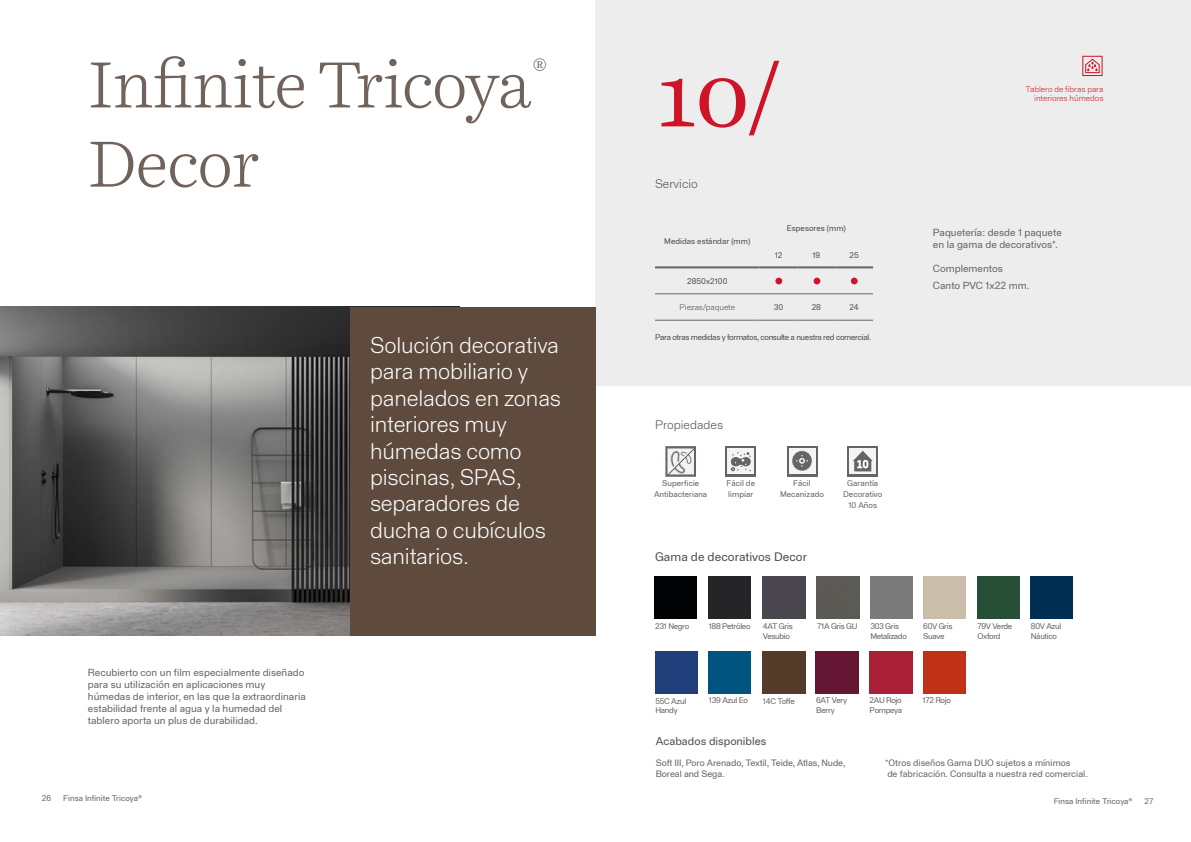
<style>
.page{position:relative;width:1191px;height:842px;background:#fff}
.page>*{position:absolute;margin:0;border:0;box-sizing:border-box;transform-origin:0 0}
.t1{font:90px "Harrietv 2 Text";color:#ce1428}
.t2{font:300 66px "Harrietv 2 Text";letter-spacing:-.02em;color:#70635b}
.t3{font:300 22px/26.4px "Staff Grotesk";letter-spacing:-.01em;color:#fff}
.t4{font:300 17.5px "Harrietv 2 Text";color:#70635b}
.t5{font:12px "Staff Grotesk";color:#514e4c}
.t6{font:300 12px "Staff Grotesk";color:#514e4c}
.t7{font:11px "Staff Grotesk";color:#514e4c}
.t8{font:10px/12px "Staff Grotesk";color:#686461}
.t9{font:9px/10.8px "Staff Grotesk";color:#686461}
.t10{font:8px/9.6px "Staff Grotesk";letter-spacing:-.04em;color:#686461}
.t11{font:8px/10.9px "Staff Grotesk";color:#686461;text-align:center}
.t12{font:8px "Staff Grotesk";letter-spacing:-.04em;color:#514e4c}
.t13{font:8px "Staff Grotesk";color:#70635b}
.t14{font:8px "Staff Grotesk";color:#514e4c}
.t15{font:300 8px/9.6px "Staff Grotesk";color:#ce1428;text-align:right}
.t16{font:300 8px "Staff Grotesk";color:#514e4c}
</style>
<div class="page">
<div style="left:595px;top:0;width:596px;height:385px;background:#ededed"></div>
<img style="left:0;top:307px;width:350px;height:328px">
<div style="left:350px;top:307px;width:245px;height:328px;background:#5e4b3d"></div>
<div style="left:847px;top:446px;width:31px;height:30px;background:#686461"></div>
<div style="left:849px;top:448px;width:27px;height:26px;background:#f3f4f5"></div>
<div style="left:725px;top:446px;width:31px;height:31px;background:#686461"></div>
<div style="left:727px;top:448px;width:27px;height:26px;background:#f3f4f5"></div>
<svg style="left:787px;top:446px;width:30px;height:30px"></svg>
<div style="left:788px;top:448px;width:27px;height:26px;background:#f3f5f5"></div>
<svg style="left:792px;top:450px;width:20px;height:21px"></svg>
<svg style="left:730px;top:452px;width:21px;height:19px"></svg>
<svg style="left:853px;top:451px;width:19px;height:20px"></svg>
<svg style="left:665px;top:446px;width:31px;height:31px"></svg>
<div style="left:655px;top:577px;width:42px;height:42px;background:#020304"></div>
<div style="left:763px;top:577px;width:42px;height:42px;background:#49474d"></div>
<div style="left:708px;top:577px;width:43px;height:42px;background:#252527"></div>
<div style="left:817px;top:577px;width:42px;height:42px;background:#5b5a55"></div>
<div style="left:977px;top:577px;width:42px;height:42px;background:#274f37"></div>
<div style="left:708px;top:651px;width:43px;height:42px;background:#005480"></div>
<div style="left:1030px;top:577px;width:42px;height:42px;background:#012f53"></div>
<div style="left:655px;top:651px;width:42px;height:42px;background:#1f3e7a"></div>
<div style="left:923px;top:651px;width:42px;height:42px;background:#c03117"></div>
<div style="left:816px;top:651px;width:42px;height:42px;background:#651632"></div>
<div style="left:763px;top:652px;width:42px;height:42px;background:#543b2a"></div>
<div style="left:870px;top:651px;width:42px;height:42px;background:#aa2137"></div>
<svg style="left:1082px;top:55px;width:20px;height:21px"></svg>
<svg style="left:851px;top:278px;width:6px;height:6px"></svg>
<div style="left:813px;top:278px;width:7px;height:6px;background:#ce1428;border-radius:50%"></div>
<div style="left:775px;top:278px;width:7px;height:6px;background:#ce1428;border-radius:50%"></div>
<hr style="left:655px;top:266px;width:104px;height:2px;background:#686461">
<hr style="left:759px;top:266px;width:38px;height:2px;background:#686461">
<hr style="left:797px;top:266px;width:38px;height:2px;background:#686461">
<hr style="left:835px;top:266px;width:38px;height:2px;background:#686461">
<hr style="left:655px;top:293px;width:104px;height:1px;background:#686461">
<hr style="left:759px;top:293px;width:38px;height:1px;background:#686461">
<hr style="left:797px;top:293px;width:38px;height:1px;background:#686461">
<hr style="left:835px;top:293px;width:38px;height:1px;background:#686461">
<hr style="left:655px;top:320px;width:104px;height:1px;background:#686461">
<hr style="left:759px;top:320px;width:38px;height:1px;background:#686461">
<hr style="left:797px;top:320px;width:38px;height:1px;background:#686461">
<hr style="left:835px;top:320px;width:38px;height:1px;background:#686461">
<h2 class="t2" style="left:88px;top:40px;width:444px">Infinite Tricoya</h2>
<h1 class="t1" style="left:655px;top:35px;width:131px">10/</h1>
<h2 class="t2" style="left:88px;top:119px;width:173px">Decor</h2>
<h3 class="t4" style="left:532px;top:51px;width:16px">®</h3>
<p class="t6" style="left:655px;top:177px;width:44px">Servicio</p>
<p class="t14" style="left:664px;top:236px;width:87px">Medidas estándar (mm)</p>
<p class="t14" style="left:787px;top:223px;width:61px">Espesores (mm)</p>
<p class="t12" style="left:774px;top:250px;width:9px">12</p>
<p class="t12" style="left:812px;top:250px;width:9px">19</p>
<p class="t12" style="left:849px;top:250px;width:11px">25</p>
<h3 class="t3" style="left:370px;top:332px;width:192px">Solución decorativa para mobiliario y panelados en zonas interiores muy húmedas como piscinas, SPAS, separadores de ducha o cubículos sanitarios.</h3>
<p class="t14" style="left:687px;top:276px;width:42px">2850x2100</p>
<p class="t16" style="left:679px;top:302px;width:57px">Piezas/paquete</p>
<p class="t12" style="left:774px;top:302px;width:11px">30</p>
<p class="t12" style="left:811px;top:302px;width:11px">28</p>
<p class="t12" style="left:849px;top:302px;width:11px">24</p>
<p class="t12" style="left:655px;top:332px;width:218px">Para otras medidas y formatos, consulte a nuestra red comercial.</p>
<p class="t6" style="left:655px;top:417px;width:70px">Propiedades</p>
<p class="t11" style="left:654px;top:478px;width:55px">Superficie<br>Antibacteriana</p>
<p class="t11" style="left:726px;top:478px;width:30px;text-align:left">Fácil de limpiar</p>
<p class="t11" style="left:843px;top:477px;width:41px">Garantía<br>Decorativo<br>10 Años</p>
<p class="t11" style="left:780px;top:477px;width:45px">Fácil<br>Mecanizado</p>
<p class="t5" style="left:655px;top:549px;width:153px">Gama de decorativos Decor</p>
<p class="t15" style="left:1025px;top:84px;width:79px">Tablero de fibras para interiores húmedos</p>
<p class="t8" style="left:933px;top:226px;width:130px">Paquetería: desde 1 paquete en la gama de decorativos*.</p>
<p class="t8" style="left:933px;top:259px;width:98px;line-height:17.7px">Complementos<br>Canto PVC 1x22 mm.</p>
<p class="t8" style="left:88px;top:666px;width:219px">Recubierto con un film especialmente diseñado para su utilización en aplicaciones muy húmedas de interior, en las que la extraordinaria estabilidad frente al agua y la humedad del tablero aporta un plus de durabilidad.</p>
<p class="t10" style="left:655px;top:621px;width:36px">231 Negro</p>
<p class="t10" style="left:708px;top:621px;width:43px">188 Petróleo</p>
<p class="t10" style="left:870px;top:621px;width:38px">303 Gris<br>Metalizado</p>
<p class="t10" style="left:763px;top:621px;width:31px">4AT Gris</p>
<p class="t10" style="left:817px;top:621px;width:42px">71A Gris GU</p>
<p class="t10" style="left:763px;top:631px;width:29px">Vesubio</p>
<p class="t10" style="left:977px;top:621px;width:36px">79V Verde<br>Oxford</p>
<p class="t10" style="left:923px;top:621px;width:31px">60V Gris<br>Suave</p>
<p class="t10" style="left:1030px;top:621px;width:32px">80V Azul<br>Náutico</p>
<p class="t10" style="left:655px;top:696px;width:32px">55C Azul<br>Handy</p>
<p class="t10" style="left:709px;top:695px;width:40px">139 Azul Eo</p>
<p class="t10" style="left:763px;top:696px;width:33px">14C Toffe</p>
<p class="t10" style="left:816px;top:695px;width:32px">6AT Very</p>
<p class="t10" style="left:922px;top:695px;width:30px">172 Rojo</p>
<p class="t10" style="left:816px;top:705px;width:20px">Berry</p>
<p class="t10" style="left:869px;top:695px;width:34px">2AU Rojo<br>Pompeya</p>
<p class="t7" style="left:656px;top:734px;width:112px">Acabados disponibles</p>
<p class="t9" style="left:656px;top:757px;width:191px">Soft III, Poro Arenado, Textil, Teide, Atlas, Nude,<br>Boreal and Sega.</p>
<p class="t9" style="left:885px;top:757px;width:204px">*Otros diseños Gama DUO sujetos a mínimos<br>de fabricación. Consulta a nuestra red comercial.</p>
<p class="t13" style="left:42px;top:793px;width:11px">26</p>
<p class="t13" style="left:63px;top:793px;width:80px">Finsa Infinite Tricoya®</p>
<p class="t13" style="left:1053px;top:796px;width:80px">Finsa Infinite Tricoya®</p>
<p class="t13" style="left:1144px;top:796px;width:10px">27</p>
</div>
